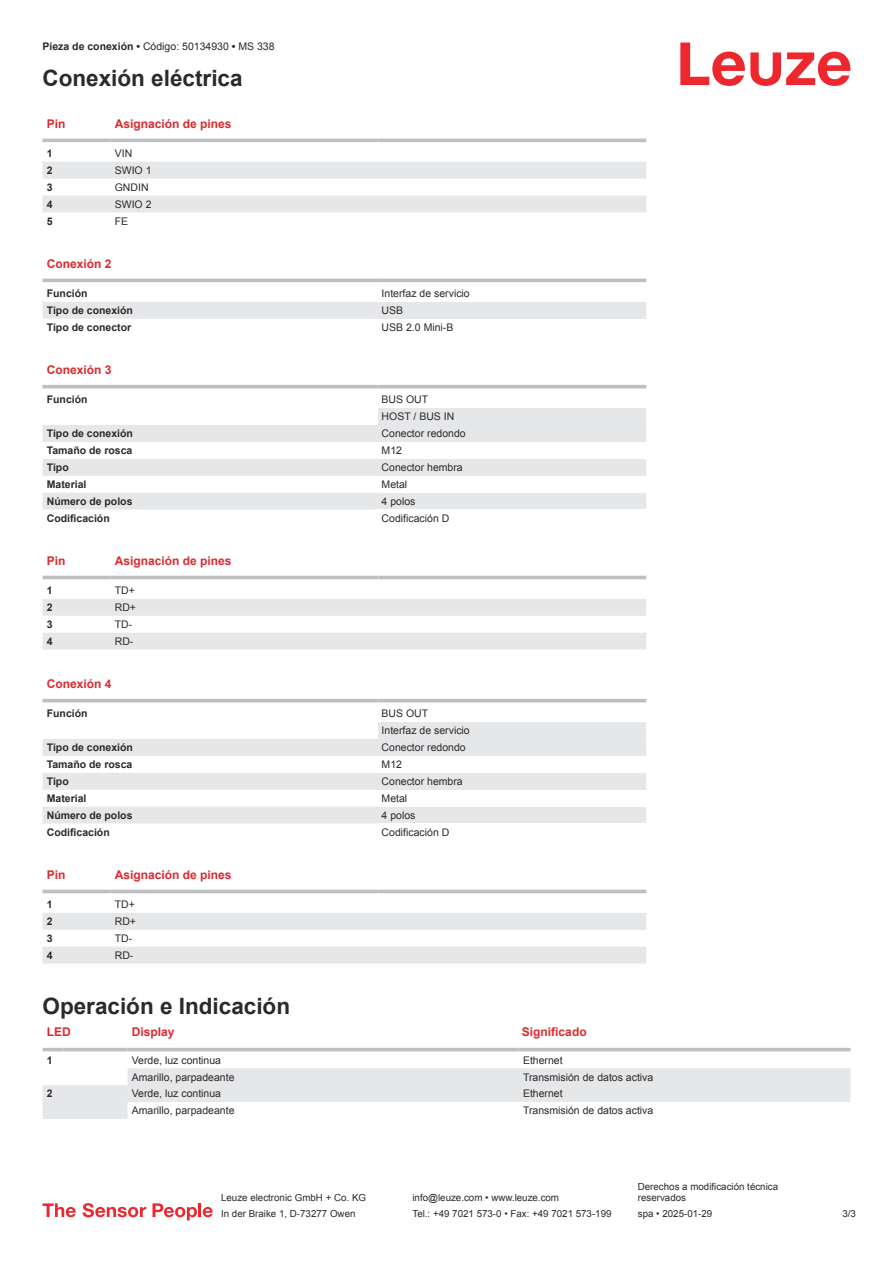
<style>
.page{position:relative;width:893px;height:1263px;background:#fff}
.page>*{position:absolute;margin:0;border:0;box-sizing:border-box;transform-origin:0 0}
.t1{font:700 22.5px "Arial";color:#2b292a}
.t2{font:700 12px "Arial";color:#db2a30}
.t3{font:10.5px/17px "Arial";color:#2b292a}
.t4{font:700 10.5px "Arial";color:#2b292a}
.t5{font:9.75px/11.7px "Arial";color:#2b292a}
.s1{font-weight:700}
</style>
<div class="page">
<svg style="left:680px;top:43px;width:170px;height:43px"></svg>
<svg style="left:43px;top:138px;width:603px;height:75px"></svg>
<svg style="left:43px;top:162px;width:603px;height:50px"></svg>
<hr style="left:43px;top:139px;width:68px;height:3px;background:#bdbfc1">
<hr style="left:111px;top:139px;width:267px;height:3px;background:#bdbfc1">
<hr style="left:378px;top:139px;width:268px;height:3px;background:#bdbfc1">
<svg style="left:43px;top:278px;width:603px;height:5px"></svg>
<div style="left:43px;top:302px;width:335px;height:17px;background:#e6e7e9"></div>
<hr style="left:43px;top:279px;width:335px;height:3px;background:#bdbfc1">
<hr style="left:378px;top:279px;width:268px;height:3px;background:#bdbfc1">
<div style="left:378px;top:302px;width:268px;height:17px;background:#e6e7e9"></div>
<svg style="left:43px;top:388px;width:603px;height:122px"></svg>
<svg style="left:43px;top:425px;width:335px;height:84px;fill:#e6e7e9"></svg>
<hr style="left:43px;top:385px;width:335px;height:3px;background:#bdbfc1">
<hr style="left:378px;top:385px;width:268px;height:3px;background:#bdbfc1">
<div style="left:378px;top:391px;width:268px;height:17px;background:#fff"></div>
<div style="left:378px;top:408px;width:268px;height:17px;background:#e6e7e9"></div>
<div style="left:378px;top:425px;width:268px;height:17px;background:#e6e7e9"></div>
<div style="left:378px;top:442px;width:268px;height:17px;background:#fff"></div>
<div style="left:378px;top:459px;width:268px;height:17px;background:#e6e7e9"></div>
<div style="left:378px;top:476px;width:268px;height:17px;background:#fff"></div>
<div style="left:378px;top:493px;width:268px;height:16px;background:#e6e7e9"></div>
<div style="left:378px;top:509px;width:268px;height:17px;background:#fff"></div>
<svg style="left:43px;top:575px;width:603px;height:5px"></svg>
<svg style="left:43px;top:599px;width:603px;height:51px"></svg>
<hr style="left:43px;top:576px;width:68px;height:3px;background:#bdbfc1">
<hr style="left:111px;top:576px;width:267px;height:3px;background:#bdbfc1">
<hr style="left:378px;top:576px;width:268px;height:3px;background:#bdbfc1">
<svg style="left:43px;top:702px;width:603px;height:122px"></svg>
<svg style="left:43px;top:739px;width:603px;height:84px;fill:#e6e7e9"></svg>
<hr style="left:43px;top:699px;width:335px;height:3px;background:#bdbfc1">
<hr style="left:378px;top:699px;width:268px;height:3px;background:#bdbfc1">
<div style="left:378px;top:705px;width:268px;height:17px;background:#fff"></div>
<div style="left:378px;top:722px;width:268px;height:17px;background:#e6e7e9"></div>
<div style="left:378px;top:739px;width:268px;height:17px;background:#e6e7e9"></div>
<div style="left:378px;top:756px;width:268px;height:17px;background:#fff"></div>
<div style="left:378px;top:773px;width:268px;height:17px;background:#e6e7e9"></div>
<div style="left:378px;top:790px;width:268px;height:16px;background:#fff"></div>
<div style="left:378px;top:807px;width:268px;height:16px;background:#e6e7e9"></div>
<div style="left:378px;top:823px;width:268px;height:17px;background:#fff"></div>
<svg style="left:43px;top:889px;width:603px;height:5px"></svg>
<svg style="left:43px;top:913px;width:603px;height:50px"></svg>
<hr style="left:43px;top:890px;width:68px;height:3px;background:#bdbfc1">
<hr style="left:111px;top:890px;width:267px;height:3px;background:#bdbfc1">
<hr style="left:378px;top:890px;width:268px;height:3px;background:#bdbfc1">
<svg style="left:43px;top:1047px;width:807px;height:5px;fill:#eceded"></svg>
<svg style="left:43px;top:1068px;width:807px;height:51px"></svg>
<hr style="left:43px;top:1048px;width:21px;height:3px;background:#bdbfc1">
<hr style="left:64px;top:1048px;width:64px;height:3px;background:#bdbfc1">
<hr style="left:128px;top:1048px;width:391px;height:3px;background:#bdbfc1">
<hr style="left:519px;top:1048px;width:331px;height:3px;background:#bdbfc1">
<svg style="left:43px;top:1203px;width:33px;height:14px"></svg>
<svg style="left:83px;top:1203px;width:63px;height:14px"></svg>
<svg style="left:153px;top:1203px;width:44px;height:17px"></svg>
<hr style="left:198px;top:1203px;width:3px;height:14px;background:#ed272d">
<svg style="left:203px;top:1207px;width:10px;height:10px"></svg>
<p class="t3" style="left:43px;top:39px;width:234px"><span class="s1">Pieza de conexión •</span> Código: 50134930 <span class="s1">•</span> MS 338</p>
<h1 class="t1" style="left:43px;top:70px;width:202px">Conexión eléctrica</h1>
<p class="t2" style="left:47px;top:119px;width:20px">Pin</p>
<p class="t2" style="left:115px;top:119px;width:118px">Asignación de pines</p>
<p class="t4" style="left:47px;top:149px;width:7px">1</p>
<p class="t3" style="left:115px;top:146px;width:19px">VIN</p>
<p class="t4" style="left:47px;top:166px;width:7px">2</p>
<p class="t3" style="left:115px;top:163px;width:38px">SWIO 1</p>
<p class="t4" style="left:47px;top:183px;width:7px">3</p>
<p class="t3" style="left:115px;top:180px;width:35px">GNDIN</p>
<p class="t4" style="left:47px;top:200px;width:7px">4</p>
<p class="t3" style="left:115px;top:197px;width:38px">SWIO 2</p>
<p class="t4" style="left:47px;top:217px;width:7px">5</p>
<p class="t3" style="left:115px;top:213px;width:15px">FE</p>
<p class="t2" style="left:47px;top:259px;width:66px">Conexión 2</p>
<p class="t4" style="left:47px;top:289px;width:42px">Función</p>
<p class="t3" style="left:382px;top:286px;width:90px">Interfaz de servicio</p>
<p class="t4" style="left:47px;top:306px;width:88px">Tipo de conexión</p>
<p class="t3" style="left:382px;top:303px;width:23px">USB</p>
<p class="t4" style="left:47px;top:323px;width:86px">Tipo de conector</p>
<p class="t3" style="left:382px;top:320px;width:73px">USB 2.0 Mini-B</p>
<p class="t2" style="left:47px;top:365px;width:66px">Conexión 3</p>
<p class="t4" style="left:47px;top:396px;width:42px">Función</p>
<p class="t3" style="left:382px;top:392px;width:74px">BUS OUT<br>HOST / BUS IN</p>
<p class="t4" style="left:47px;top:429px;width:88px">Tipo de conexión</p>
<p class="t3" style="left:382px;top:426px;width:86px">Conector redondo</p>
<p class="t4" style="left:47px;top:446px;width:87px">Tamaño de rosca</p>
<p class="t3" style="left:382px;top:443px;width:22px">M12</p>
<p class="t4" style="left:47px;top:463px;width:23px">Tipo</p>
<p class="t3" style="left:382px;top:460px;width:83px">Conector hembra</p>
<p class="t4" style="left:47px;top:480px;width:41px">Material</p>
<p class="t3" style="left:382px;top:477px;width:27px">Metal</p>
<p class="t4" style="left:47px;top:497px;width:87px">Número de polos</p>
<p class="t3" style="left:382px;top:494px;width:35px">4 polos</p>
<p class="t4" style="left:47px;top:514px;width:65px">Codificación</p>
<p class="t3" style="left:382px;top:510px;width:69px">Codificación D</p>
<p class="t2" style="left:47px;top:556px;width:20px">Pin</p>
<p class="t2" style="left:115px;top:556px;width:118px">Asignación de pines</p>
<p class="t4" style="left:47px;top:586px;width:7px">1</p>
<p class="t3" style="left:115px;top:583px;width:22px">TD+</p>
<p class="t4" style="left:47px;top:603px;width:7px">2</p>
<p class="t3" style="left:115px;top:600px;width:23px">RD+</p>
<p class="t4" style="left:47px;top:620px;width:7px">3</p>
<p class="t3" style="left:115px;top:617px;width:19px">TD-</p>
<p class="t4" style="left:47px;top:637px;width:7px">4</p>
<p class="t3" style="left:115px;top:634px;width:20px">RD-</p>
<p class="t2" style="left:47px;top:679px;width:66px">Conexión 4</p>
<p class="t4" style="left:47px;top:710px;width:42px">Función</p>
<p class="t3" style="left:382px;top:706px;width:90px">BUS OUT<br>Interfaz de servicio</p>
<p class="t4" style="left:47px;top:743px;width:88px">Tipo de conexión</p>
<p class="t3" style="left:382px;top:740px;width:86px">Conector redondo</p>
<p class="t4" style="left:47px;top:760px;width:87px">Tamaño de rosca</p>
<p class="t3" style="left:382px;top:757px;width:22px">M12</p>
<p class="t4" style="left:47px;top:777px;width:23px">Tipo</p>
<p class="t3" style="left:382px;top:774px;width:83px">Conector hembra</p>
<p class="t4" style="left:47px;top:794px;width:41px">Material</p>
<p class="t3" style="left:382px;top:791px;width:27px">Metal</p>
<p class="t4" style="left:47px;top:811px;width:87px">Número de polos</p>
<p class="t3" style="left:382px;top:807px;width:35px">4 polos</p>
<p class="t4" style="left:47px;top:828px;width:65px">Codificación</p>
<p class="t3" style="left:382px;top:824px;width:69px">Codificación D</p>
<p class="t2" style="left:47px;top:870px;width:20px">Pin</p>
<p class="t2" style="left:115px;top:870px;width:118px">Asignación de pines</p>
<p class="t4" style="left:47px;top:900px;width:7px">1</p>
<p class="t3" style="left:115px;top:897px;width:22px">TD+</p>
<p class="t4" style="left:47px;top:917px;width:7px">2</p>
<p class="t3" style="left:115px;top:914px;width:23px">RD+</p>
<p class="t4" style="left:47px;top:934px;width:7px">3</p>
<p class="t3" style="left:115px;top:931px;width:19px">TD-</p>
<p class="t4" style="left:47px;top:951px;width:7px">4</p>
<p class="t3" style="left:115px;top:948px;width:20px">RD-</p>
<h1 class="t1" style="left:43px;top:997px;width:249px">Operación e Indicación</h1>
<p class="t2" style="left:47px;top:1027px;width:25px">LED</p>
<p class="t2" style="left:132px;top:1027px;width:44px">Display</p>
<p class="t2" style="left:522px;top:1027px;width:66px">Significado</p>
<p class="t4" style="left:47px;top:1056px;width:7px">1</p>
<p class="t3" style="left:132px;top:1052px;width:91px">Verde, luz continua</p>
<p class="t3" style="left:523px;top:1052px;width:41px">Ethernet</p>
<p class="t3" style="left:132px;top:1069px;width:104px">Amarillo, parpadeante</p>
<p class="t3" style="left:523px;top:1069px;width:132px">Transmisión de datos activa</p>
<p class="t4" style="left:47px;top:1090px;width:7px">2</p>
<p class="t3" style="left:132px;top:1086px;width:91px">Verde, luz continua</p>
<p class="t3" style="left:523px;top:1086px;width:41px">Ethernet</p>
<p class="t3" style="left:132px;top:1103px;width:104px">Amarillo, parpadeante</p>
<p class="t3" style="left:523px;top:1103px;width:132px">Transmisión de datos activa</p>
<p class="t5" style="left:221px;top:1193px;width:146px">Leuze electronic GmbH + Co. KG</p>
<p class="t5" style="left:412px;top:1193px;width:148px">info@leuze.com • www.leuze.com</p>
<p class="t5" style="left:638px;top:1181px;width:142px">Derechos a modificación técnica reservados</p>
<p class="t5" style="left:221px;top:1209px;width:136px">In der Braike 1, D-73277 Owen</p>
<p class="t5" style="left:412px;top:1209px;width:201px">Tel.: +49 7021 573-0 • Fax: +49 7021 573-199</p>
<p class="t5" style="left:638px;top:1209px;width:76px">spa • 2025-01-29</p>
<p class="t5" style="left:842px;top:1209px;width:15px">3 /3</p>
</div>
